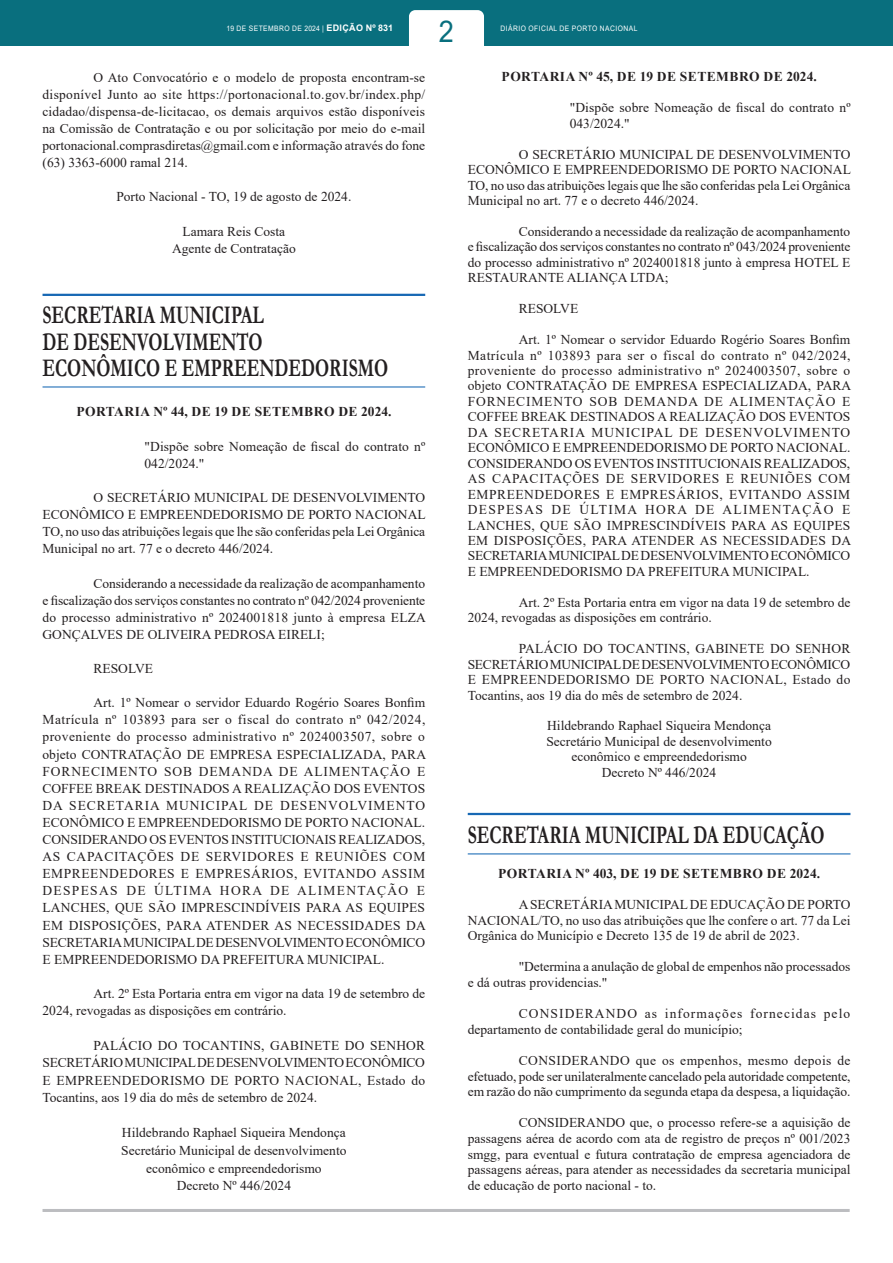
<style>
.page{position:relative;width:893px;height:1263px;background:#fff}
.page>*{position:absolute;margin:0;border:0;box-sizing:border-box;transform-origin:0 0}
.t1{font:30px "Arial";color:#096f7e;scale:.9 1}
.ChancelaOrgaos{font:700 25.5px/26.1px "Garamond";color:#231f20;scale:.7 1}
.TEXTO{font:13.5px/17.1px "Times New Roman";color:#231f20;text-align:justify}
.ASSINATURA{font:13.5px/17.5px "Times New Roman";color:#231f20;text-align:center}
.TITULO{font:700 13.5px "Times New Roman";letter-spacing:.035em;color:#231f20}
.EMENTA{font:13.5px/17.1px "Times New Roman";letter-spacing:.005em;color:#231f20}
.t2{font:7.5px "Arial";letter-spacing:.065em;color:#fff;scale:.9 1}
.s1{font-weight:700;font-size:9px}
</style>
<div class="page">
<div style="left:0;top:0;width:893px;height:46px;background:#096f7e"></div>
<div style="left:409px;top:10px;width:75px;height:57px;background:#fff;border-radius:6px"></div>
<hr style="left:43px;top:1209px;width:807px;height:3px;background:#bcbdc0">
<hr style="left:43px;top:294px;width:382px;height:2px;background:#1768b4">
<hr style="left:43px;top:386px;width:382px;height:1px;background:#1768b4">
<hr style="left:468px;top:813px;width:382px;height:2px;background:#1768b4">
<hr style="left:468px;top:853px;width:382px;height:1px;background:#1768b4">
<h1 class="t1" style="left:439px;top:11px;width:18px">2</h1>
<p class="t2" style="left:226px;top:24px;width:187px">19 DE SETEMBRO DE 2024 | <span class="s1">EDIÇÃO Nº 831</span></p>
<p class="t2" style="left:501px;top:24px;width:154px">DIÁRIO OFICIAL DE PORTO NACIONAL</p>
<p class="TEXTO" style="left:43px;top:68px;width:384px;text-indent:51px">O Ato Convocatório e o modelo de proposta encontram-se disponível Junto ao site https://portonacional.to.gov.br/index.php/ cidadao/dispensa-de-licitacao, os demais arquivos estão disponíveis na Comissão de Contratação e ou por solicitação por meio do e-mail portonacional.comprasdiretas@gmail.com e informação através do fone (63) 3363-6000 ramal 214.</p>
<p class="ASSINATURA" style="left:116px;top:188px;width:236px">Porto Nacional - TO, 19 de agosto de 2024.</p>
<p class="ASSINATURA" style="left:182px;top:222px;width:104px">Lamara Reis Costa</p>
<p class="ASSINATURA" style="left:172px;top:239px;width:125px">Agente de Contratação</p>
<p class="ChancelaOrgaos" style="left:43px;top:302px;width:496px">SECRETARIA MUNICIPAL<br>DE DESENVOLVIMENTO<br>ECONÔMICO E EMPREENDEDORISMO</p>
<p class="TITULO" style="left:76px;top:402px;width:317px">PORTARIA Nº 44, DE 19 DE SETEMBRO DE 2024.</p>
<p class="EMENTA" style="left:145px;top:437px;width:282px">"Dispõe sobre Nomeação de fiscal do contrato nº<br>042/2024."</p>
<p class="TEXTO" style="left:43px;top:488px;width:385px;text-indent:51px">O SECRETÁRIO MUNICIPAL DE DESENVOLVIMENTO ECONÔMICO E EMPREENDEDORISMO DE PORTO NACIONAL TO, no uso das atribuições legais que lhe são conferidas pela Lei Orgânica Municipal no art. 77 e o decreto 446/2024.</p>
<p class="TEXTO" style="left:43px;top:574px;width:385px;text-indent:51px">Considerando a necessidade da realização de acompanhamento e fiscalização dos serviços constantes no contrato nº 042/2024 proveniente do processo administrativo nº 2024001818 junto à empresa ELZA GONÇALVES DE OLIVEIRA PEDROSA EIRELI;</p>
<p class="TEXTO" style="left:94px;top:659px;width:61px">RESOLVE</p>
<p class="TEXTO" style="left:43px;top:694px;width:385px;text-indent:51px">Art. 1º Nomear o servidor Eduardo Rogério Soares Bonfim Matrícula nº 103893 para ser o fiscal do contrato nº 042/2024, proveniente do processo administrativo nº 2024003507, sobre o objeto CONTRATAÇÃO DE EMPRESA ESPECIALIZADA, PARA FORNECIMENTO SOB DEMANDA DE ALIMENTAÇÃO E COFFEE BREAK DESTINADOS A REALIZAÇÃO DOS EVENTOS DA SECRETARIA MUNICIPAL DE DESENVOLVIMENTO ECONÔMICO E EMPREENDEDORISMO DE PORTO NACIONAL.<br>CONSIDERANDO OS EVENTOS INSTITUCIONAIS REALIZADOS, AS CAPACITAÇÕES DE SERVIDORES E REUNIÕES COM EMPREENDEDORES E EMPRESÁRIOS, EVITANDO ASSIM DESPESAS DE ÚLTIMA HORA DE ALIMENTAÇÃO E LANCHES, QUE SÃO IMPRESCINDÍVEIS PARA AS EQUIPES EM DISPOSIÇÕES, PARA ATENDER AS NECESSIDADES DA SECRETARIA MUNICIPAL DE DESENVOLVIMENTO ECONÔMICO E EMPREENDEDORISMO DA PREFEITURA MUNICIPAL.</p>
<p class="TEXTO" style="left:43px;top:984px;width:384px;text-indent:51px">Art. 2º Esta Portaria entra em vigor na data 19 de setembro de<br>2024, revogadas as disposições em contrário.</p>
<p class="TEXTO" style="left:43px;top:1036px;width:384px;line-height:17.5px;text-indent:51px">PALÁCIO DO TOCANTINS, GABINETE DO SENHOR SECRETÁRIO MUNICIPAL DE DESENVOLVIMENTO ECONÔMICO E EMPREENDEDORISMO DE PORTO NACIONAL, Estado do Tocantins, aos 19 dia do mês de setembro de 2024.</p>
<p class="ASSINATURA" style="left:122px;top:1124px;width:225px">Hildebrando Raphael Siqueira Mendonça</p>
<p class="ASSINATURA" style="left:121px;top:1141px;width:227px">Secretário Municipal de desenvolvimento econômico e empreendedorismo</p>
<p class="ASSINATURA" style="left:177px;top:1176px;width:116px">Decreto Nº 446/2024</p>
<p class="TITULO" style="left:502px;top:67px;width:317px">PORTARIA Nº 45, DE 19 DE SETEMBRO DE 2024.</p>
<p class="EMENTA" style="left:570px;top:100px;width:282px;line-height:15.5px">"Dispõe sobre Nomeação de fiscal do contrato nº<br>043/2024."</p>
<p class="TEXTO" style="left:468px;top:146px;width:385px;line-height:15.5px;text-indent:51px">O SECRETÁRIO MUNICIPAL DE DESENVOLVIMENTO ECONÔMICO E EMPREENDEDORISMO DE PORTO NACIONAL TO, no uso das atribuições legais que lhe são conferidas pela Lei Orgânica Municipal no art. 77 e o decreto 446/2024.</p>
<p class="TEXTO" style="left:468px;top:223px;width:384px;line-height:15.5px;text-indent:51px">Considerando a necessidade da realização de acompanhamento e fiscalização dos serviços constantes no contrato nº 043/2024 proveniente do processo administrativo nº 2024001818 junto à empresa HOTEL E RESTAURANTE ALIANÇA LTDA;</p>
<p class="TEXTO" style="left:519px;top:300px;width:61px">RESOLVE</p>
<p class="TEXTO" style="left:468px;top:331px;width:385px;line-height:15.5px;text-indent:51px">Art. 1º Nomear o servidor Eduardo Rogério Soares Bonfim Matrícula nº 103893 para ser o fiscal do contrato nº 042/2024, proveniente do processo administrativo nº 2024003507, sobre o objeto CONTRATAÇÃO DE EMPRESA ESPECIALIZADA, PARA FORNECIMENTO SOB DEMANDA DE ALIMENTAÇÃO E COFFEE BREAK DESTINADOS A REALIZAÇÃO DOS EVENTOS DA SECRETARIA MUNICIPAL DE DESENVOLVIMENTO ECONÔMICO E EMPREENDEDORISMO DE PORTO NACIONAL.<br>CONSIDERANDO OS EVENTOS INSTITUCIONAIS REALIZADOS, AS CAPACITAÇÕES DE SERVIDORES E REUNIÕES COM EMPREENDEDORES E EMPRESÁRIOS, EVITANDO ASSIM DESPESAS DE ÚLTIMA HORA DE ALIMENTAÇÃO E LANCHES, QUE SÃO IMPRESCINDÍVEIS PARA AS EQUIPES EM DISPOSIÇÕES, PARA ATENDER AS NECESSIDADES DA SECRETARIA MUNICIPAL DE DESENVOLVIMENTO ECONÔMICO E EMPREENDEDORISMO DA PREFEITURA MUNICIPAL.</p>
<p class="TEXTO" style="left:468px;top:594px;width:384px;line-height:15.5px;text-indent:51px">Art. 2º Esta Portaria entra em vigor na data 19 de setembro de<br>2024, revogadas as disposições em contrário.</p>
<p class="TEXTO" style="left:468px;top:640px;width:384px;line-height:15.5px;text-indent:51px">PALÁCIO DO TOCANTINS, GABINETE DO SENHOR SECRETÁRIO MUNICIPAL DE DESENVOLVIMENTO ECONÔMICO E EMPREENDEDORISMO DE PORTO NACIONAL, Estado do Tocantins, aos 19 dia do mês de setembro de 2024.</p>
<p class="ASSINATURA" style="left:547px;top:717px;width:225px">Hildebrando Raphael Siqueira Mendonça</p>
<p class="ASSINATURA" style="left:546px;top:733px;width:227px;line-height:15.5px">Secretário Municipal de desenvolvimento econômico e empreendedorismo</p>
<p class="ASSINATURA" style="left:602px;top:763px;width:116px">Decreto Nº 446/2024</p>
<p class="ChancelaOrgaos" style="left:468px;top:822px;width:512px">SECRETARIA MUNICIPAL DA EDUCAÇÃO</p>
<p class="TITULO" style="left:498px;top:864px;width:323px">PORTARIA Nº 403, DE 19 DE SETEMBRO DE 2024.</p>
<p class="TEXTO" style="left:468px;top:897px;width:384px;line-height:15.5px;text-indent:51px">A SECRETÁRIA MUNICIPAL DE EDUCAÇÃO DE PORTO NACIONAL/TO, no uso das atribuições que lhe confere o art. 77 da Lei Orgânica do Município e Decreto 135 de 19 de abril de 2023.</p>
<p class="TEXTO" style="left:468px;top:958px;width:384px;line-height:15.6px;text-indent:51px">"Determina a anulação de global de empenhos não processados e dá outras providencias."</p>
<p class="TEXTO" style="left:468px;top:1005px;width:384px;line-height:15.6px;text-indent:51px">CONSIDERANDO as informações fornecidas pelo departamento de contabilidade geral do município;</p>
<p class="TEXTO" style="left:468px;top:1052px;width:384px;line-height:15.6px;text-indent:51px">CONSIDERANDO que os empenhos, mesmo depois de efetuado, pode ser unilateralmente cancelado pela autoridade competente, em razão do não cumprimento da segunda etapa da despesa, a liquidação.</p>
<p class="TEXTO" style="left:468px;top:1114px;width:384px;line-height:15.6px;text-indent:51px">CONSIDERANDO que, o processo refere-se a aquisição de passagens aérea de acordo com ata de registro de preços nº 001/2023 smgg, para eventual e futura contratação de empresa agenciadora de passagens aéreas, para atender as necessidades da secretaria municipal de educação de porto nacional - to.</p>
</div>
